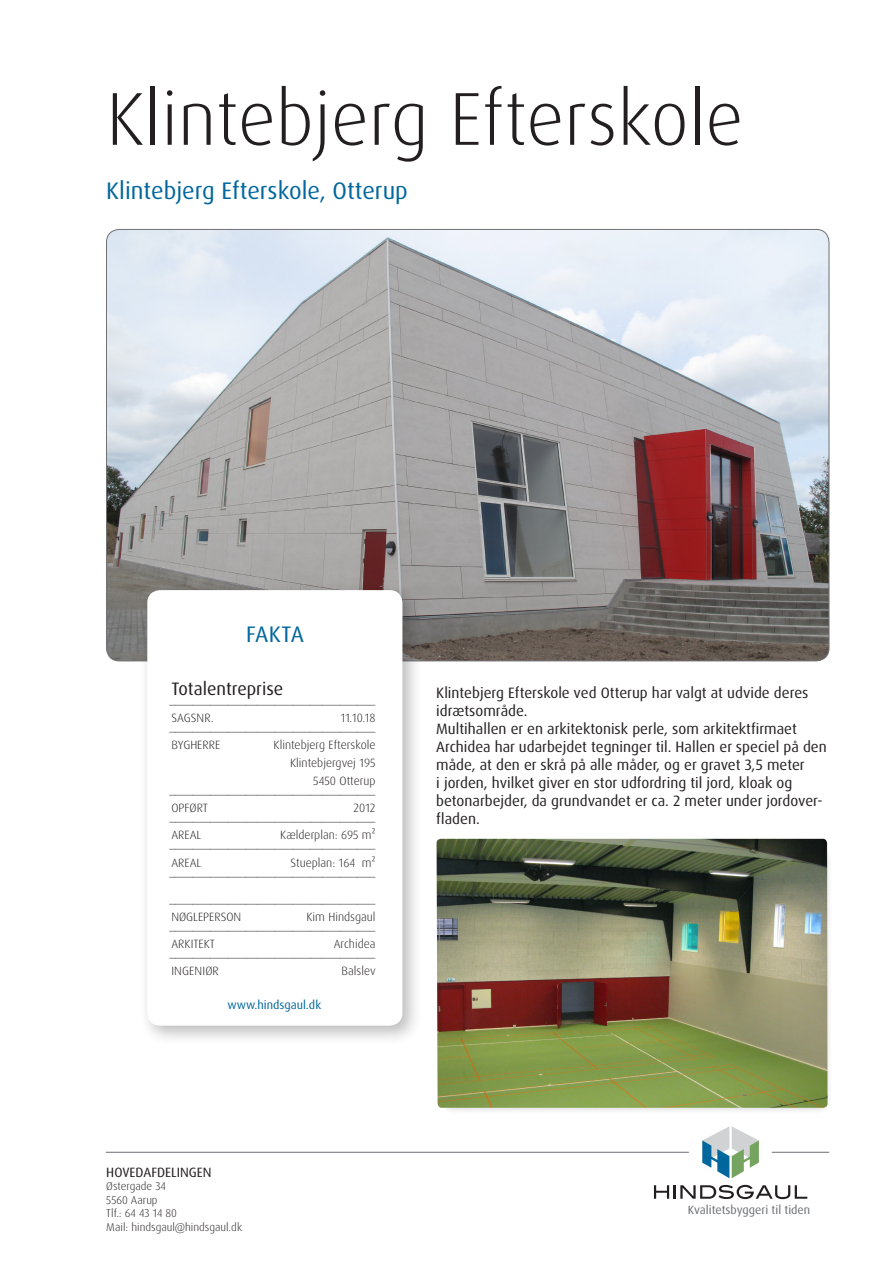
<style>
.page{position:relative;width:893px;height:1263px;background:#fff}
.page>*{position:absolute;margin:0;border:0;box-sizing:border-box;transform-origin:0 0}
.Overskirft_stor{font:300 75px "Dax OT";color:#231f20}
.Suboverskrift_blå{font:24px "Dax OT";color:#00679d}
.t1{font:22.5px "Dax OT";letter-spacing:-.005em;color:#00679d}
.Faktaboks{font:18px "Dax OT";color:#231f20}
.t2{font:15px/18px "Dax OT";color:#231f20}
.t3{font:13.5px "Dax OT";color:#231f20}
.Faktaboks-2{font:300 12px "Dax OT";color:#231f20}
.t4{font:12px "Dax OT";color:#6b6e72}
.t5{font:12px "Dax OT";color:#00679d}
.t6{font:300 11.25px/13.5px "Dax OT";color:#231f20}
</style>
<div class="page">
<img style="left:106px;top:229px;width:723px;height:432px">
<div style="left:138px;top:581px;width:284px;height:464px;background:#231f20;opacity:.3"></div>
<div style="left:147px;top:590px;width:255px;height:436px;background:#fff;border-radius:13px"></div>
<svg style="left:702px;top:1126px;width:57px;height:52px"></svg>
<svg style="left:654px;top:1185px;width:153px;height:14px"></svg>
<hr style="left:106px;top:1152px;width:583px;height:1px;background:#6b6e72">
<hr style="left:772px;top:1152px;width:57px;height:1px;background:#6b6e72">
<div style="left:437px;top:843px;width:395px;height:271px;background:#231f20;opacity:.14"></div>
<img style="left:437px;top:839px;width:390px;height:269px">
<p class="Overskirft_stor" style="left:106px;top:72px;width:639px">Klintebjerg Efterskole</p>
<p class="Suboverskrift_blå" style="left:106px;top:175px;width:303px">Klintebjerg Efterskole, Otterup</p>
<p class="t1" style="left:246px;top:620px;width:60px">FAKTA</p>
<p class="Faktaboks" style="left:171px;top:678px;width:113px">Totalentreprise</p>
<p class="Faktaboks-2" style="left:169px;top:693px;width:207px">___________________________________</p>
<p class="Faktaboks-2" style="left:171px;top:711px;width:44px">SAGSNR.</p>
<p class="Faktaboks-2" style="left:341px;top:711px;width:36px">11.10.18</p>
<p class="Faktaboks-2" style="left:169px;top:720px;width:207px">___________________________________</p>
<p class="Faktaboks-2" style="left:171px;top:738px;width:50px">BYGHERRE</p>
<p class="Faktaboks-2" style="left:274px;top:738px;width:103px">Klintebjerg Efterskole</p>
<p class="Faktaboks-2" style="left:290px;top:756px;width:87px">Klintebjergvej 195</p>
<p class="Faktaboks-2" style="left:313px;top:774px;width:64px">5450 Otterup</p>
<p class="Faktaboks-2" style="left:169px;top:783px;width:207px">___________________________________</p>
<p class="Faktaboks-2" style="left:171px;top:801px;width:38px">OPFØRT</p>
<p class="Faktaboks-2" style="left:354px;top:801px;width:23px">2012</p>
<p class="Faktaboks-2" style="left:169px;top:810px;width:207px">___________________________________</p>
<p class="Faktaboks-2" style="left:171px;top:828px;width:31px">AREAL</p>
<p class="Faktaboks-2" style="left:280px;top:828px;width:97px">Kælderplan: 695 m²</p>
<p class="Faktaboks-2" style="left:169px;top:837px;width:207px">___________________________________</p>
<p class="Faktaboks-2" style="left:171px;top:855px;width:31px">AREAL</p>
<p class="Faktaboks-2" style="left:291px;top:855px;width:86px">Stueplan: 164 m²</p>
<p class="Faktaboks-2" style="left:169px;top:864px;width:207px">___________________________________</p>
<p class="Faktaboks-2" style="left:169px;top:891px;width:207px">___________________________________</p>
<p class="Faktaboks-2" style="left:171px;top:909px;width:71px">NØGLEPERSON</p>
<p class="Faktaboks-2" style="left:306px;top:909px;width:71px">Kim Hindsgaul</p>
<p class="Faktaboks-2" style="left:169px;top:918px;width:207px">___________________________________</p>
<p class="Faktaboks-2" style="left:171px;top:936px;width:45px">ARKITEKT</p>
<p class="Faktaboks-2" style="left:334px;top:936px;width:43px">Archidea</p>
<p class="Faktaboks-2" style="left:169px;top:945px;width:207px">___________________________________</p>
<p class="Faktaboks-2" style="left:171px;top:963px;width:11px">Ingeniør</p>
<p class="Faktaboks-2" style="left:341px;top:963px;width:36px">Balslev</p>
<p class="t5" style="left:228px;top:998px;width:95px">www.hindsgaul.dk</p>
<p class="t2" style="left:436px;top:684px;width:374px">Klintebjerg Efterskole ved Otterup har valgt at udvide deres idrætsområde.</p>
<p class="t2" style="left:436px;top:720px;width:392px">Multihallen er en arkitektonisk perle, som arkitektfirmaet Archidea har udarbejdet tegninger til. Hallen er speciel på den måde, at den er skrå på alle måder, og er gravet 3,5 meter<br>i jorden, hvilket giver en stor udfordring til jord, kloak og betonarbejder, da grundvandet er ca. 2 meter under jordover&shy;fladen.</p>
<p class="t3" style="left:106px;top:1163px;width:107px">HOVEDAFDELINGEN</p>
<p class="t6" style="left:106px;top:1180px;width:137px">Østergade 34<br>5560 Aarup<br>Tlf.: 64 43 14 80<br>Mail: hindsgaul@hindsgaul.dk</p>
<p class="t4" style="left:688px;top:1202px;width:124px">Kvalitetsbyggeri til tiden</p>
</div>
